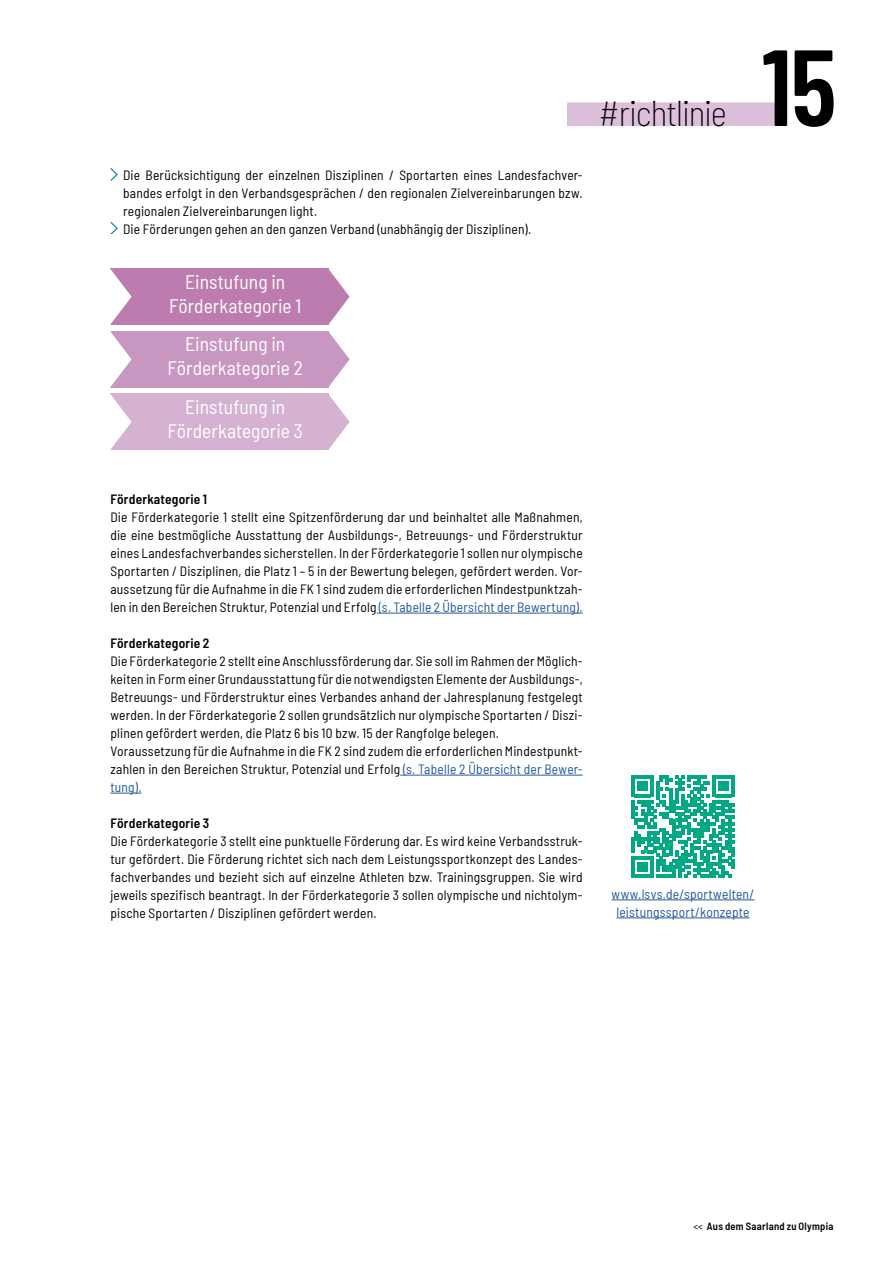
<style>
.page{position:relative;width:893px;height:1263px;background:#fff}
.page>*{position:absolute;margin:0;border:0;box-sizing:border-box;transform-origin:0 0}
.t1{font:600 108px "Barlow Condensed";color:#000}
.t2{font:200 semi-condensed 34.95px "Barlow";letter-spacing:-.03em;color:#000}
.t3{font:semi-condensed 19.5px/24px "Barlow";color:#fff;text-align:center}
.t4{font:semi-condensed 13.5px/18px "Barlow";letter-spacing:.015em;color:#000}
.t5{font:600 semi-condensed 13.5px "Barlow";letter-spacing:.015em;color:#000}
.t6{font:semi-condensed 13.5px/18px "Barlow";letter-spacing:.015em;color:#22599b;text-align:center}
.t7{font:600 semi-condensed 10.5px "Barlow";letter-spacing:.025em;color:#000}
.s1{color:#22599b}
.s2{font-family:"Barlow Condensed";font-weight:400;font-stretch:normal}
</style>
<div class="page">
<div style="left:567px;top:102px;width:217px;height:24px;background:#dcbfdb"></div>
<svg style="left:110px;top:169px;width:8px;height:11px"></svg>
<svg style="left:110px;top:223px;width:8px;height:11px"></svg>
<div style="left:110px;top:269px;width:218px;height:56px;background:#bd7cb0"></div>
<svg style="left:328px;top:269px;width:22px;height:56px"></svg>
<svg style="left:110px;top:269px;width:22px;height:56px"></svg>
<div style="left:110px;top:331px;width:218px;height:56px;background:#c897c1"></div>
<svg style="left:328px;top:331px;width:22px;height:56px"></svg>
<svg style="left:110px;top:331px;width:22px;height:56px"></svg>
<div style="left:110px;top:394px;width:218px;height:56px;background:#d5b2d2"></div>
<svg style="left:328px;top:394px;width:22px;height:56px"></svg>
<svg style="left:110px;top:394px;width:22px;height:56px"></svg>
<hr style="left:377px;top:613px;width:206px;height:1px;background:#22599b">
<hr style="left:400px;top:775px;width:183px;height:1px;background:#22599b">
<hr style="left:110px;top:793px;width:32px;height:1px;background:#22599b">
<svg style="left:632px;top:775px;width:102px;height:103px"></svg>
<hr style="left:612px;top:899px;width:142px;height:1px;background:#22599b">
<hr style="left:616px;top:917px;width:134px;height:1px;background:#22599b">
<p class="t4" style="left:123px;top:165px;width:461px">Die Berücksichtigung der einzelnen Disziplinen / Sportarten eines Landesfachver&shy;bandes erfolgt in den Verbandsgesprächen / den regionalen Zielvereinbarungen bzw. regionalen Zielvereinbarungen light.<br>Die Förderungen gehen an den ganzen Verband (unabhängig der Disziplinen).</p>
<h3 class="t3" style="left:169px;top:268px;width:134px">Einstufung in<br>Förderkategorie 1</h3>
<h3 class="t3" style="left:167px;top:331px;width:137px">Einstufung in<br>Förderkategorie 2</h3>
<h3 class="t3" style="left:167px;top:394px;width:137px">Einstufung in<br>Förderkategorie 3</h3>
<h2 class="t2" style="left:598px;top:89px;width:130px">#richtlinie</h2>
<h1 class="t1" style="left:762px;top:10px;width:76px">15</h1>
<p class="t5" style="left:110px;top:489px;width:98px">Förderkategorie 1</p>
<p class="t4" style="left:110px;top:507px;width:474px;text-align:justify">Die Förderkategorie 1 stellt eine Spitzenförderung dar und beinhaltet alle Maßnahmen, die eine bestmögliche Ausstattung der Ausbildungs-, Betreuungs- und Förderstruktur eines Landesfachverbandes sicherstellen. In der Förderkategorie 1 sollen nur olympische Sportarten / Disziplinen, die Platz 1 – 5 in der Bewertung belegen, gefördert werden. Vor&shy;aussetzung für die Aufnahme in die FK 1 sind zudem die erforderlichen Mindestpunktzah&shy;len in den Bereichen Struktur, Potenzial und Erfolg <span class="s1">(s. Tabelle 2 Übersicht der Bewertung).</span></p>
<p class="t5" style="left:110px;top:633px;width:101px">Förderkategorie 2</p>
<p class="t4" style="left:110px;top:651px;width:474px">Die Förderkategorie 2 stellt eine Anschlussförderung dar. Sie soll im Rahmen der Möglich&shy;keiten in Form einer Grundausstattung für die notwendigsten Elemente der Ausbildungs-, Betreuungs- und Förderstruktur eines Verbandes anhand der Jahresplanung festgelegt werden. In der Förderkategorie 2 sollen grundsätzlich nur olympische Sportarten / Diszi&shy;plinen gefördert werden, die Platz 6 bis 10 bzw. 15 der Rangfolge belegen.<br>Voraussetzung für die Aufnahme in die FK 2 sind zudem die erforderlichen Mindestpunkt&shy;zahlen in den Bereichen Struktur, Potenzial und Erfolg <span class="s1">(s. Tabelle 2 Übersicht der Bewer&shy;tung).</span></p>
<p class="t5" style="left:110px;top:813px;width:101px">Förderkategorie 3</p>
<p class="t4" style="left:110px;top:831px;width:474px;text-align:justify">Die Förderkategorie 3 stellt eine punktuelle Förderung dar. Es wird keine Verbandsstruk&shy;tur gefördert. Die Förderung richtet sich nach dem Leistungssportkonzept des Landes&shy;fachverbandes und bezieht sich auf einzelne Athleten bzw. Trainingsgruppen. Sie wird jeweils spezifisch beantragt. In der Förderkategorie 3 sollen olympische und nichtolym&shy;pische Sportarten / Disziplinen gefördert werden.</p>
<p class="t6" style="left:612px;top:884px;width:144px">www.lsvs.de/sportwelten/ leistungssport/konzepte</p>
<p class="t7" style="left:693px;top:1218px;width:142px"><span class="s2">&lt;&lt;</span> Aus dem Saarland zu Olympia</p>
</div>
